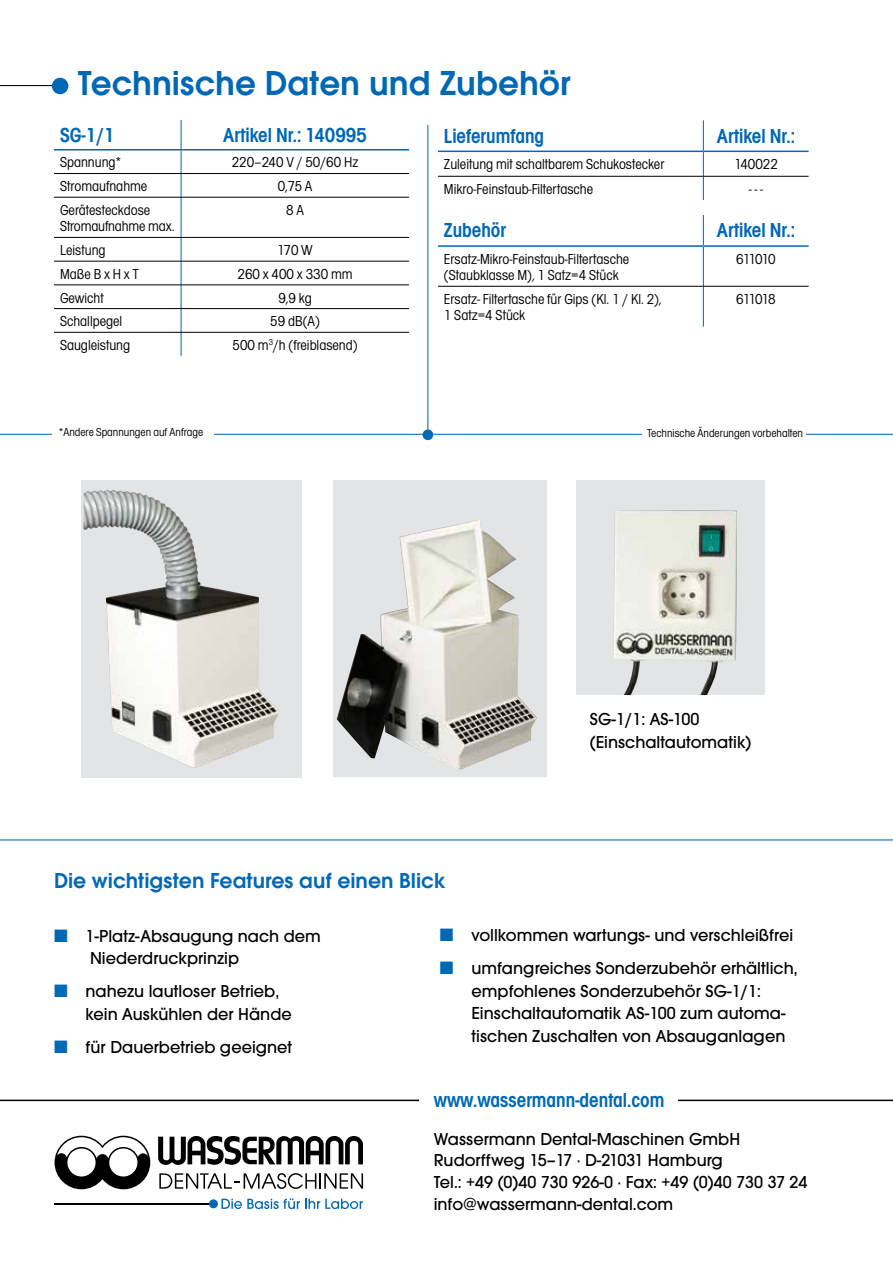
<style>
.page{position:relative;width:893px;height:1263px;background:#fff}
.page>*{position:absolute;margin:0;border:0;box-sizing:border-box;transform-origin:0 0}
.t1{font:600 36px "Avant Garde Gothic Itc T";color:#0068b5}
.t2{font:600 22.5px "Avant Garde Gothic Itc T";color:#0068b5}
.t3{font:600 condensed 21px "Avant Garde Gothic Itc T";color:#0068b5}
.t4{font:500 18px/22.5px "Avant Garde Gothic Itc T";color:#000}
.t5{font:condensed 15px/16.5px "Avant Garde Gothic Itc T";color:#000}
.t6{font:condensed 12px "Avant Garde Gothic Itc T";color:#000}
.s1{font-family:"Balance Regular Caps";font-weight:400;font-size:75px}
.s2{color:#0068b5}
</style>
<div class="page">
<hr style="left:0;top:85px;width:58px;height:1px;background:#000">
<hr style="left:427px;top:125px;width:1px;height:311px;background:#0068b5">
<hr style="left:0;top:434px;width:893px;height:1px;background:#0068b5">
<hr style="left:0;top:839px;width:893px;height:1px;background:#0068b5">
<div style="left:423px;top:429px;width:10px;height:11px;background:#0068b5;border-radius:50%"></div>
<svg style="left:181px;top:120px;width:1px;height:77px"></svg>
<hr style="left:181px;top:197px;width:1px;height:40px;background:#0068b5">
<svg style="left:181px;top:238px;width:1px;height:118px"></svg>
<hr style="left:54px;top:149px;width:127px;height:2px;background:#0068b5">
<hr style="left:181px;top:149px;width:228px;height:2px;background:#0068b5">
<hr style="left:54px;top:173px;width:127px;height:1px;background:#000">
<hr style="left:181px;top:173px;width:228px;height:1px;background:#000">
<hr style="left:54px;top:197px;width:127px;height:1px;background:#000">
<hr style="left:181px;top:197px;width:228px;height:1px;background:#000">
<hr style="left:54px;top:237px;width:127px;height:1px;background:#000">
<hr style="left:181px;top:237px;width:228px;height:1px;background:#000">
<hr style="left:54px;top:261px;width:127px;height:1px;background:#000">
<hr style="left:181px;top:261px;width:228px;height:1px;background:#000">
<hr style="left:54px;top:285px;width:127px;height:1px;background:#000">
<hr style="left:181px;top:285px;width:228px;height:1px;background:#000">
<hr style="left:54px;top:308px;width:127px;height:1px;background:#000">
<hr style="left:181px;top:308px;width:228px;height:1px;background:#000">
<hr style="left:54px;top:332px;width:127px;height:1px;background:#000">
<hr style="left:181px;top:332px;width:228px;height:1px;background:#000">
<hr style="left:703px;top:120px;width:1px;height:31px;background:#0068b5">
<svg style="left:703px;top:152px;width:1px;height:48px"></svg>
<hr style="left:438px;top:151px;width:265px;height:1px;background:#0068b5">
<hr style="left:703px;top:151px;width:106px;height:1px;background:#0068b5">
<hr style="left:438px;top:176px;width:265px;height:1px;background:#000">
<hr style="left:703px;top:176px;width:106px;height:1px;background:#000">
<div style="left:643px;top:425px;width:163px;height:21px;background:#fff"></div>
<div style="left:333px;top:480px;width:214px;height:297px;background:#e3e4e6"></div>
<img style="left:337px;top:520px;width:200px;height:250px">
<div style="left:81px;top:480px;width:221px;height:298px;background:#e3e4e6"></div>
<img style="left:84px;top:490px;width:196px;height:278px">
<div style="left:576px;top:480px;width:189px;height:215px;background:#e3e4e6"></div>
<img style="left:613px;top:510px;width:124px;height:185px">
<div style="left:52px;top:426px;width:162px;height:14px;background:#fff"></div>
<hr style="left:703px;top:215px;width:1px;height:30px;background:#0068b5">
<hr style="left:703px;top:247px;width:1px;height:39px;background:#0068b5">
<hr style="left:703px;top:286px;width:1px;height:40px;background:#0068b5">
<hr style="left:438px;top:245px;width:265px;height:2px;background:#0068b5">
<hr style="left:703px;top:245px;width:106px;height:2px;background:#0068b5">
<hr style="left:438px;top:286px;width:265px;height:1px;background:#000">
<hr style="left:703px;top:286px;width:106px;height:1px;background:#000">
<svg style="left:158px;top:1136px;width:205px;height:53px"></svg>
<svg style="left:55px;top:1136px;width:95px;height:53px"></svg>
<svg style="left:221px;top:1198px;width:142px;height:11px"></svg>
<hr style="left:54px;top:1203px;width:156px;height:1px;background:#000">
<div style="left:209px;top:1199px;width:9px;height:9px;background:#0068b5;border-radius:50%"></div>
<hr style="left:0;top:1099px;width:893px;height:2px;background:#000">
<div style="left:419px;top:1086px;width:258px;height:26px;background:#fff"></div>
<h1 class="t1" style="left:43px;top:62px;width:530px"><span class="s1">•</span>Technische Daten und Zubehör</h1>
<p class="t3" style="left:60px;top:123px;width:56px">SG-1/1</p>
<p class="t3" style="left:223px;top:123px;width:145px">Artikel Nr.: 140995</p>
<p class="t5" style="left:60px;top:154px;width:63px">Spannung*</p>
<p class="t5" style="left:232px;top:154px;width:128px">220–240 V / 50/60 Hz</p>
<p class="t5" style="left:60px;top:178px;width:89px">Stromaufnahme</p>
<p class="t5" style="left:278px;top:178px;width:36px">0,75 A</p>
<p class="t5" style="left:60px;top:201px;width:116px">Gerätesteckdose<br>Stromaufnahme max.</p>
<p class="t5" style="left:286px;top:201px;width:19px">8 A</p>
<p class="t5" style="left:60px;top:242px;width:47px">Leistung</p>
<p class="t5" style="left:277px;top:242px;width:37px">170 W</p>
<p class="t5" style="left:60px;top:265px;width:80px">Maße B x H x T</p>
<p class="t5" style="left:238px;top:265px;width:117px">260 x 400 x 330 mm</p>
<p class="t5" style="left:60px;top:289px;width:45px">Gewicht</p>
<p class="t5" style="left:278px;top:289px;width:35px">9,9 kg</p>
<p class="t5" style="left:60px;top:313px;width:64px">Schallpegel</p>
<p class="t5" style="left:270px;top:313px;width:51px">59 dB(A)</p>
<p class="t5" style="left:60px;top:337px;width:72px">Saugleistung</p>
<p class="t5" style="left:233px;top:337px;width:127px">500 m<sup>3</sup>/h (freiblasend)</p>
<p class="t6" style="left:59px;top:425px;width:146px">*Andere Spannungen auf Anfrage</p>
<p class="t3" style="left:444px;top:123px;width:102px">Lieferumfang</p>
<p class="t3" style="left:717px;top:123px;width:80px">Artikel Nr.:</p>
<p class="t5" style="left:444px;top:156px;width:222px">Zuleitung mit schaltbarem Schukostecker</p>
<p class="t5" style="left:734px;top:156px;width:45px">140022</p>
<p class="t5" style="left:444px;top:181px;width:151px">Mikro-Feinstaub-Filtertasche</p>
<p class="t5" style="left:749px;top:181px;width:16px">- - -</p>
<p class="t3" style="left:444px;top:218px;width:64px">Zubehör</p>
<p class="t3" style="left:717px;top:218px;width:80px">Artikel Nr.:</p>
<p class="t5" style="left:444px;top:250px;width:187px">Ersatz-Mikro-Feinstaub-Filtertasche (Staubklasse M), 1 Satz=4 Stück</p>
<p class="t5" style="left:736px;top:250px;width:41px">611010</p>
<p class="t5" style="left:444px;top:290px;width:219px">Ersatz- Filtertasche für Gips (Kl. 1 / Kl. 2),<br>1 Satz=4 Stück</p>
<p class="t5" style="left:736px;top:290px;width:41px">611018</p>
<p class="t6" style="left:647px;top:426px;width:157px">Technische Änderungen vorbehalten</p>
<p class="t4" style="left:590px;top:708px;width:163px">SG-1/1: AS-100 (Einschaltautomatik)</p>
<p class="t2" style="left:54px;top:867px;width:393px">Die wichtigsten Features auf einen Blick</p>
<p class="t4" style="left:90px;top:924px;width:232px;text-indent:-36px"><span class="s2">■</span> 1-Platz-Absaugung nach dem<br>Niederdruckprinzip</p>
<p class="t4" style="left:86px;top:980px;width:208px;text-indent:-32px"><span class="s2">■</span> nahezu lautloser Betrieb, kein Auskühlen der Hände</p>
<p class="t4" style="left:54px;top:1035px;width:240px"><span class="s2">■</span> für Dauerbetrieb geeignet</p>
<p class="t4" style="left:440px;top:924px;width:355px"><span class="s2">■</span> vollkommen wartungs- und verschleißfrei</p>
<p class="t4" style="left:471px;top:957px;width:328px;text-indent:-32px"><span class="s2">■</span> umfangreiches Sonderzubehör erhältlich, empfohlenes Sonderzubehör SG-1/1:<br>Einschaltautomatik AS-100 zum automa&shy;tischen Zuschalten von Absauganlagen</p>
<p class="t3" style="left:434px;top:1087px;width:232px">www.wassermann-dental.com</p>
<p class="t4" style="left:434px;top:1128px;width:375px;line-height:21.6px">Wassermann Dental-Maschinen GmbH Rudorffweg 15–17 · D-21031 Hamburg<br>Tel.: +49 (0)40 730 926-0 · Fax: +49 (0)40 730 37 24 info@wassermann-dental.com</p>
</div>
